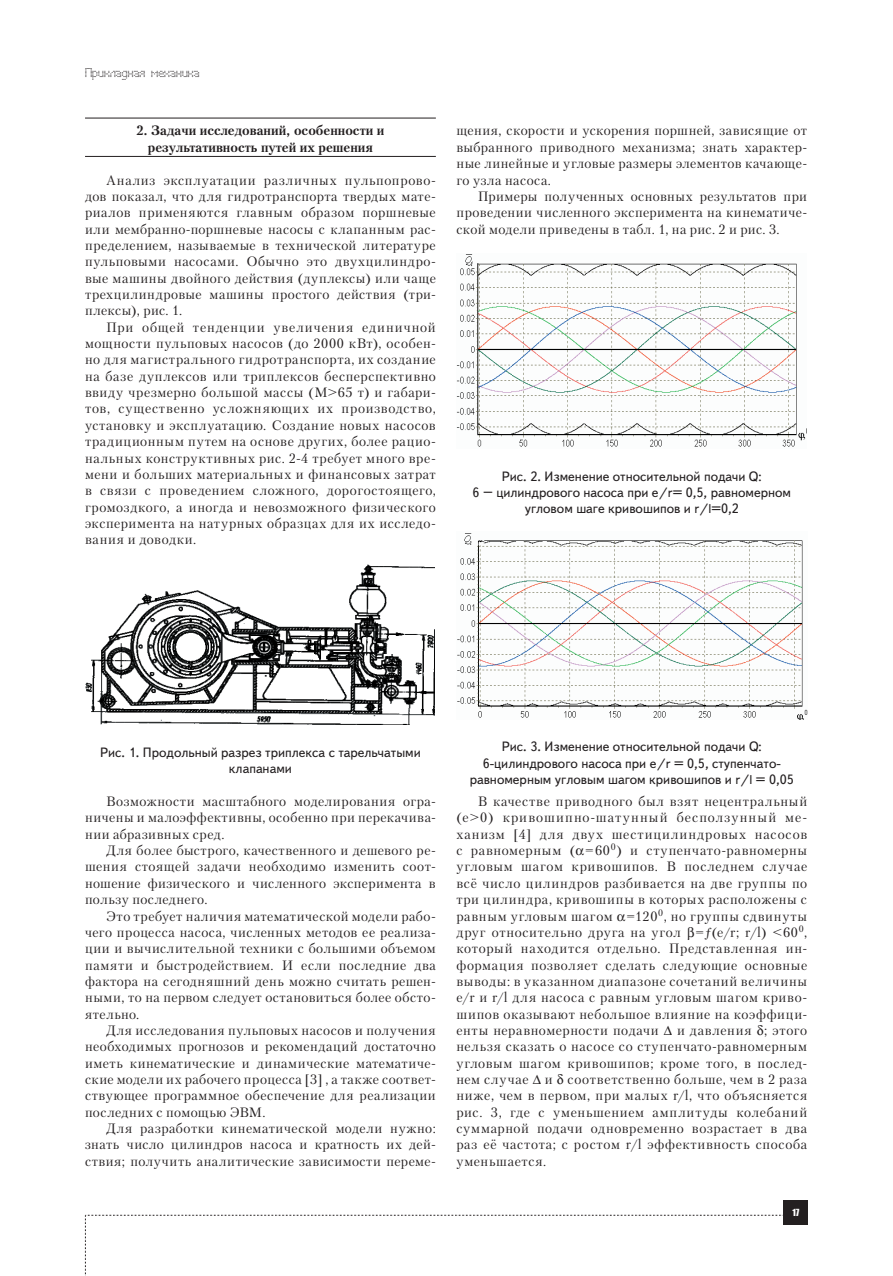
<style>
.page{position:relative;width:893px;height:1276px;background:#fff}
.page>*{position:absolute;margin:0;border:0;box-sizing:border-box;transform-origin:0 0}
.t1{font:13.5px/16.4px "Petersburg C";letter-spacing:.035em;color:#231f20;text-align:justify}
.t2{font:13.5px/16.2px "Text Book C";color:#231f20;text-align:center}
.t3{font:700 13.5px/16.4px "Petersburg C";color:#231f20;text-align:center}
.t4{font:12px "Perfo";letter-spacing:.015em;color:#231f20}
.t5{font:9px "Impact";color:#fff}
</style>
<div class="page">
<svg style="left:85px;top:1215px;width:699px;height:61px"></svg>
<div style="left:784px;top:1200px;width:24px;height:25px;background:#231f20"></div>
<hr style="left:85px;top:118px;width:351px;height:1px;background:#231f20">
<hr style="left:85px;top:156px;width:351px;height:1px;background:#231f20">
<img style="left:85px;top:564px;width:349px;height:161px">
<img style="left:456px;top:254px;width:350px;height:193px">
<img style="left:457px;top:533px;width:350px;height:186px">
<p class="t4" style="left:85px;top:66px;width:116px">Прикладная механика</p>
<p class="t3" style="left:136px;top:122px;width:249px">2. Задачи исследований, особенности и результативность путей их решения</p>
<p class="t1" style="left:85px;top:171px;width:352px;text-indent:21px">Анализ эксплуатации различных пульпопрово&shy;дов показал, что для гидротранспорта твердых мате&shy;риалов применяются главным образом поршневые или мембранно-поршневые насосы с клапанным рас&shy;пределением, называемые в технической литературе пульповыми насосами. Обычно это двухцилиндро&shy;вые машины двойного действия (дуплексы) или чаще трехцилиндровые машины простого действия (три&shy;плексы), рис. 1.</p>
<p class="t1" style="left:85px;top:319px;width:352px;text-indent:21px">При общей тенденции увеличения единичной мощности пульповых насосов (до 2000 кВт), особен&shy;но для магистрального гидротранспорта, их создание на базе дуплексов или триплексов бесперспективно ввиду чрезмерно большой массы (М&gt;65 т) и габари&shy;тов, существенно усложняющих их производство, установку и эксплуатацию. Создание новых насосов традиционным путем на основе других, более рацио&shy;нальных конструктивных рис. 2-4 требует много вре&shy;мени и больших материальных и финансовых затрат в связи с проведением сложного, дорогостоящего, громоздкого, а иногда и невозможного физического эксперимента на натурных образцах для их исследо&shy;вания и доводки.</p>
<p class="t1" style="left:456px;top:122px;width:352px">щения, скорости и ускорения поршней, зависящие от выбранного приводного механизма; знать характер&shy;ные линейные и угловые размеры элементов качающе&shy;го узла насоса.</p>
<p class="t1" style="left:456px;top:188px;width:352px;text-indent:21px">Примеры полученных основных результатов при проведении численного эксперимента на кинематиче&shy;ской модели приведены в табл. 1, на рис. 2 и рис. 3.</p>
<p class="t2" style="left:473px;top:468px;width:320px">Рис. 2. Изменение относительной подачи Q:<br>6 – цилиндрового насоса при e/r= 0,5, равномерном угловом шаге кривошипов и r/l=0,2</p>
<p class="t2" style="left:100px;top:745px;width:322px">Рис. 1. Продольный разрез триплекса с тарельчатыми клапанами</p>
<p class="t1" style="left:85px;top:793px;width:352px;text-indent:21px">Возможности масштабного моделирования огра&shy;ничены и малоэффективны, особенно при перекачива&shy;нии абразивных сред.</p>
<p class="t1" style="left:85px;top:842px;width:352px;text-indent:21px">Для более быстрого, качественного и дешевого ре&shy;шения стоящей задачи необходимо изменить соот&shy;ношение физического и численного эксперимента в пользу последнего.</p>
<p class="t1" style="left:85px;top:907px;width:352px;text-indent:21px">Это требует наличия математической модели рабо&shy;чего процесса насоса, численных методов ее реализа&shy;ции и вычислительной техники с большими объемом памяти и быстродействием. И если последние два фактора на сегодняшний день можно считать решен&shy;ными, то на первом следует остановиться более обсто&shy;ятельно.</p>
<p class="t1" style="left:85px;top:1022px;width:352px;text-indent:21px">Для исследования пульповых насосов и получения необходимых прогнозов и рекомендаций достаточно иметь кинематические и динамические математиче&shy;ские модели их рабочего процесса [3] , а также соответ&shy;ствующее программное обеспечение для реализации последних с помощью ЭВМ.</p>
<p class="t1" style="left:85px;top:1120px;width:352px;text-indent:21px">Для разработки кинематической модели нужно: знать число цилиндров насоса и кратность их дей&shy;ствия; получить аналитические зависимости переме-</p>
<p class="t2" style="left:470px;top:739px;width:326px">Рис. 3. Изменение относительной подачи Q:<br>6-цилиндрового насоса при e/r = 0,5, ступенчато&shy;равномерным угловым шагом кривошипов и r/l = 0,05</p>
<p class="t1" style="left:456px;top:793px;width:352px;text-indent:21px">В качестве приводного был взят нецентральный (е&gt;0) кривошипно-шатунный бесползунный ме&shy;ханизм [4] для двух шестицилиндровых насосов с равномерным ( =60<sup>0</sup>) и ступенчато-равномерны угловым шагом кривошипов. В последнем случае всё число цилиндров разбивается на две группы по три цилиндра, кривошипы в которых расположены с равным угловым шагом =120<sup>0</sup>, но группы сдвинуты друг относительно друга на угол = (e/r; r/l) &lt;60<sup>0</sup>, который находится отдельно. Представленная ин&shy;формация позволяет сделать следующие основные выводы: в указанном диапазоне сочетаний величины e/r и r/l для насоса с равным угловым шагом криво&shy;шипов оказывают небольшое влияние на коэффици&shy;енты неравномерности подачи ∆ и давления ; этого нельзя сказать о насосе со ступенчато-равномерным угловым шагом кривошипов; кроме того, в послед&shy;нем случае ∆ и соответственно больше, чем в 2 раза ниже, чем в первом, при малых r/l, что объясняется рис. 3, где с уменьшением амплитуды колебаний суммарной подачи одновременно возрастает в два раз её частота; с ростом r/l эффективность способа уменьшается.</p>
<p class="t5" style="left:792px;top:1205px;width:8px">17</p>
</div>
